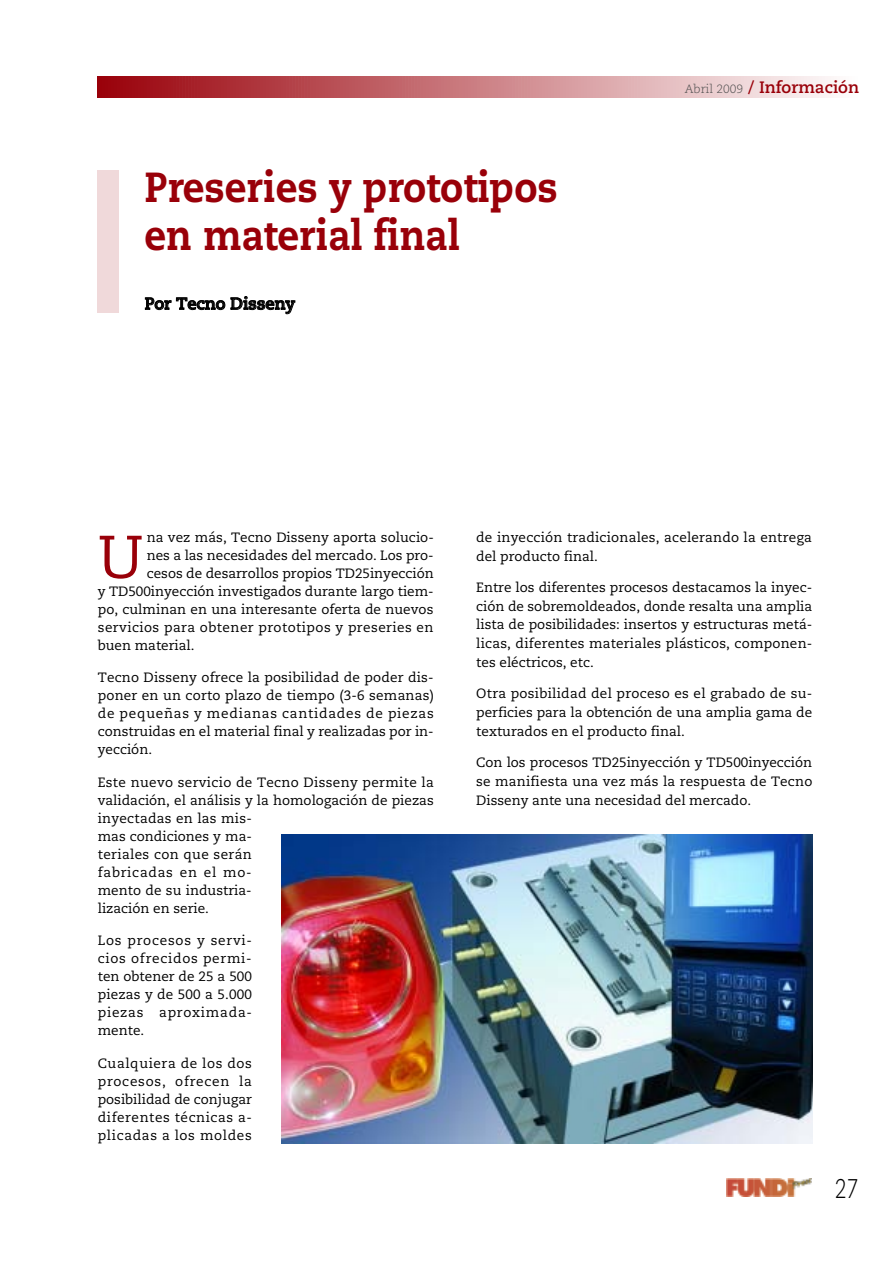
<style>
.page{position:relative;width:893px;height:1263px;background:#fff}
.page>*{position:absolute;margin:0;border:0;box-sizing:border-box;transform-origin:0 0}
.t1{font:60.3px "Caecilia";color:#990009}
.t2{font:800 42px/48px "Caecilia";color:#990009;scale:.9 1}
.t3{font:300 27px "Caecilia";color:#000;scale:.8 1}
.t4{font:700 16.5px "Caecilia";color:#990009}
.t5{font:700 16.5px "Caecilia";color:#000}
.t6{font:13.5px/18px "Caecilia";color:#000;text-align:justify}
.t7{font:13.5px "Caecilia";letter-spacing:.035em;color:#000}
.s1{font-weight:300;font-size:12px;color:#4d4d4d}
</style>
<div class="page">
<svg style="left:98px;top:77px;width:730px;height:21px;background:#c97a7f"></svg>
<img style="left:726px;top:1178px;width:85px;height:18px">
<div style="left:98px;top:170px;width:21px;height:143px;background:#f0d9da"></div>
<img style="left:282px;top:834px;width:530px;height:309px">
<p class="t2" style="left:145px;top:167px;width:461px">Preseries y prototipos en material final</p>
<p class="t5" style="left:145px;top:297px;width:152px">Por Tecno Disseny</p>
<p class="t4" style="left:685px;top:81px;width:176px"><span class="s1">Abril 2009</span> / Información</p>
<p class="t1" style="left:98px;top:532px;width:47px">U</p>
<p class="t6" style="left:147px;top:529px;width:289px">na vez más, Tecno Disseny aporta solucio-</p>
<p class="t6" style="left:147px;top:547px;width:289px">nes a las necesidades del mercado. Los pro-</p>
<p class="t6" style="left:147px;top:565px;width:289px">cesos de desarrollos propios TD25inyección</p>
<p class="t6" style="left:98px;top:583px;width:337px">y TD500inyección investigados durante largo tiem-</p>
<p class="t6" style="left:98px;top:601px;width:337px">po, culminan en una interesante oferta de nuevos</p>
<p class="t7" style="left:98px;top:621px;width:337px">servicios para obtener prototipos y preseries en</p>
<p class="t6" style="left:98px;top:637px;width:98px">buen material.</p>
<p class="t6" style="left:98px;top:670px;width:338px">Tecno Disseny ofrece la posibilidad de poder dis&shy;poner en un corto plazo de tiempo (3-6 semanas) de pequeñas y medianas cantidades de piezas construidas en el material final y realizadas por in&shy;yección.</p>
<p class="t6" style="left:98px;top:774px;width:338px;text-align:left">Este nuevo servicio de Tecno Disseny permite la validación, el análisis y la homologación de piezas inyectadas en las mis-<br>mas condiciones y ma-<br>teriales con que serán<br>fabricadas en el mo-<br>mento de su industria-<br>lización en serie.</p>
<p class="t6" style="left:98px;top:933px;width:156px">Los procesos y servi&shy;cios ofrecidos permi&shy;ten obtener de 25 a 500 piezas y de 500 a 5.000 piezas aproximada&shy;mente.</p>
<p class="t6" style="left:98px;top:1055px;width:156px">Cualquiera de los dos procesos, ofrecen la posibilidad de conjugar diferentes técnicas a&shy;plicadas a los moldes</p>
<p class="t6" style="left:476px;top:529px;width:337px;line-height:18.8px">de inyección tradicionales, acelerando la entrega del producto final.</p>
<p class="t6" style="left:476px;top:579px;width:338px;line-height:18.8px">Entre los diferentes procesos destacamos la inyec&shy;ción de sobremoldeados, donde resalta una amplia lista de posibilidades: insertos y estructuras metá&shy;licas, diferentes materiales plásticos, componen&shy;tes eléctricos, etc.</p>
<p class="t6" style="left:476px;top:685px;width:338px;line-height:18.8px">Otra posibilidad del proceso es el grabado de su&shy;perficies para la obtención de una amplia gama de texturados en el producto final.</p>
<p class="t6" style="left:476px;top:754px;width:338px;line-height:18.8px">Con los procesos TD25inyección y TD500inyección se manifiesta una vez más la respuesta de Tecno Disseny ante una necesidad del mercado.</p>
<p class="t3" style="left:835px;top:1177px;width:32px">27</p>
</div>
